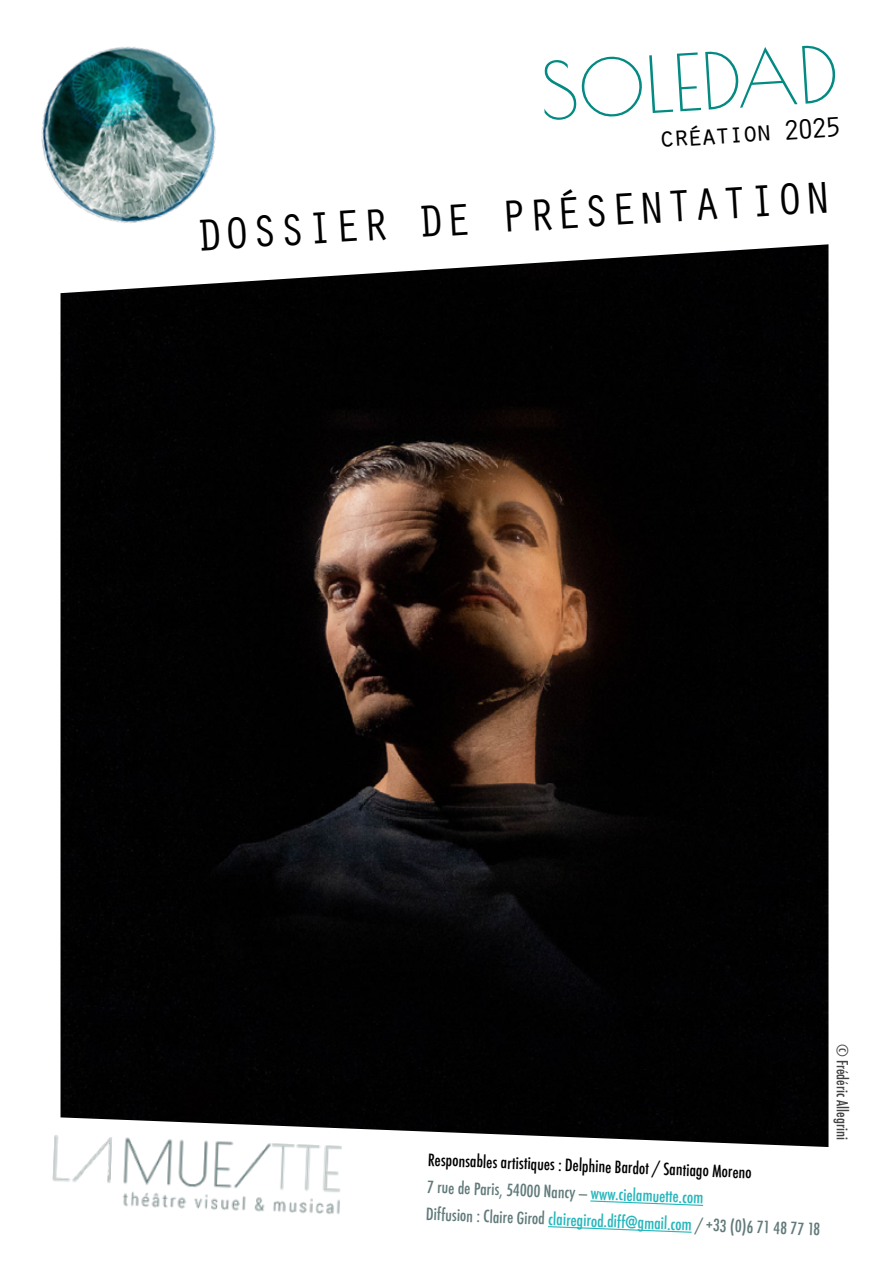
<style>
.page{position:relative;width:893px;height:1263px;background:#fff}
.page>*{position:absolute;margin:0;border:0;box-sizing:border-box;transform-origin:0 0}
.t1{font:76.95px "Poiret One";color:#038a82}
.t2{font:46.2px "Orator Std";color:#000}
.t3{font:28.8px "Orator Std";color:#000}
.t4{font:500 condensed 16.5px/27.2px "Futura";color:#627a7a}
.t5{font:500 condensed 15px "Futura";color:#424241}
.s1{color:#000}
.s2{color:#26b6bb}
</style>
<div class="page">
<img style="left:61px;top:244px;width:767px;height:871px">
<svg style="left:60px;top:1115px;width:769px;height:32px;fill:#020202"></svg>
<img style="left:41px;top:46px;width:238px;height:205px">
<img style="left:52px;top:1123px;width:302px;height:92px">
<svg style="left:590px;top:1200px;width:114px;height:6px"></svg>
<svg style="left:548px;top:1226px;width:144px;height:7px"></svg>
<h1 class="t1" style="left:538px;top:45px;width:300px;rotate:-3deg">SOLEDAD</h1>
<h3 class="t3" style="left:657px;top:118px;width:185px;rotate:-4deg">création 2025</h3>
<h2 class="t2" style="left:193px;top:205px;width:639px;rotate:-4deg">DOSSIER DE PRÉSENTATION</h2>
<p class="t4" style="left:428px;top:1146px;width:396px;rotate:2deg"><span class="s1">Responsables artistiques : Delphine Bardot / Santiago Moreno<br></span>7 rue de Paris, 54000 Nancy — <span class="s2">www.cielamuette.com<br></span>Diffusion : Claire Girod <span class="s2">clairegirod.diff@gmail.com</span> / +33 (0)6 71 48 77 18</p>
<p class="t5" style="left:852px;top:1043px;width:98px;rotate:90deg">© Frédéric Allegrini</p>
</div>
